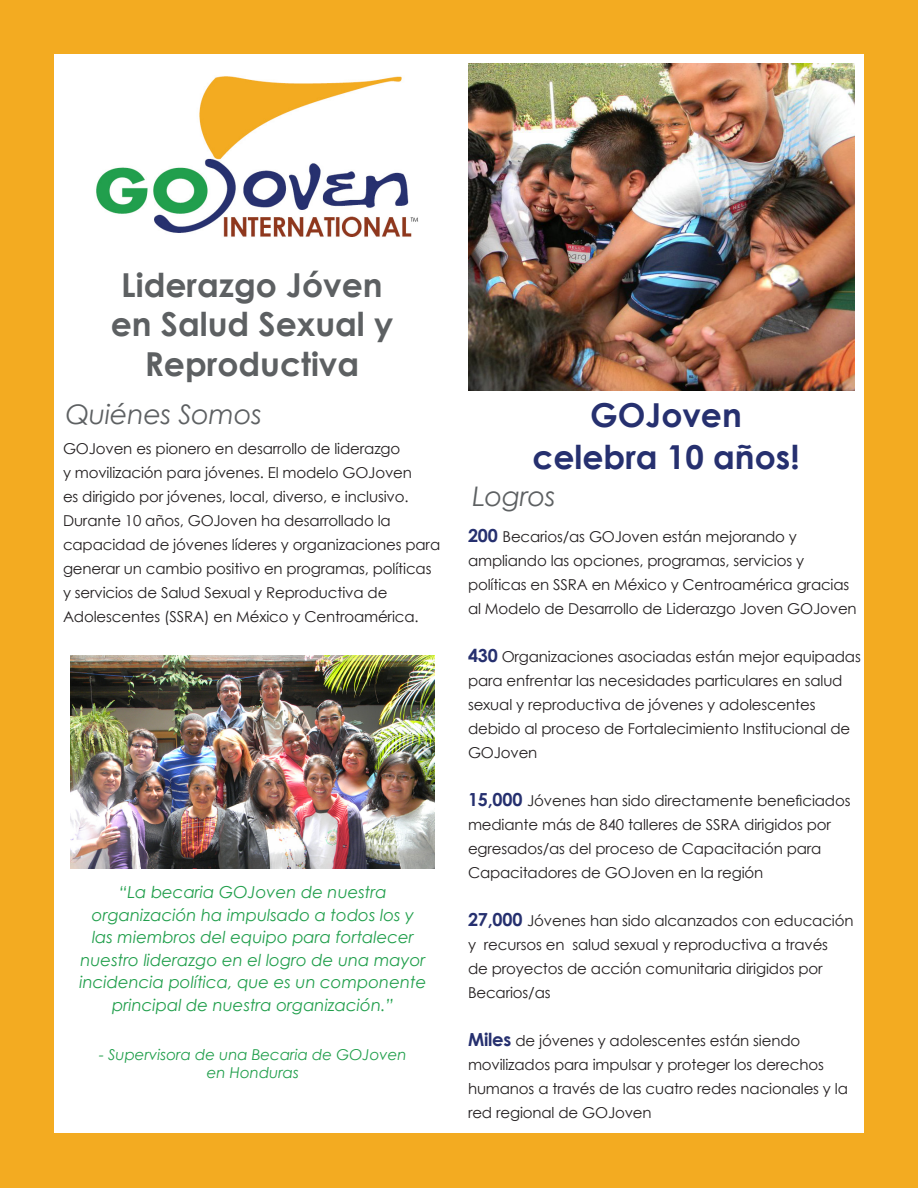
<style>
.page{position:relative;width:918px;height:1188px;background:#fff}
.page>*{position:absolute;margin:0;border:0;box-sizing:border-box;transform-origin:0 0}
.Main_Header{font:700 33px/39.6px "Century Gothic";color:#5d6062;text-align:center}
.Header_TWO{font:700 33px "Century Gothic";color:#26306f}
.Header_Gray{font:italic 27px "Century Gothic";letter-spacing:-.01em;color:#5d6062}
.t1{font:italic 16.5px/22.5px "Century Gothic";color:#219f4c;text-align:center}
.t2{font:15px/24px "Century Gothic";letter-spacing:-.01em;color:#231f20}
.t3{font:italic 15px/18px "Century Gothic";color:#219f4c;text-align:center}
.s1{font-weight:700;font-size:18px;color:#26306f}
</style>
<div class="page">
<div style="left:0;top:0;width:54px;height:1188px;background:#f3ab21"></div>
<img style="left:468px;top:63px;width:387px;height:328px">
<img style="left:71px;top:655px;width:364px;height:214px">
<div style="left:864px;top:0;width:54px;height:1188px;background:#f3ab21"></div>
<div style="left:54px;top:0;width:810px;height:54px;background:#f3ab21"></div>
<div style="left:54px;top:1133px;width:810px;height:55px;background:#f3ab21"></div>
<img style="left:96px;top:76px;width:322px;height:161px">
<p class="Main_Header" style="left:111px;top:263px;width:284px">Liderazgo Jóven en Salud Sexual y<br>Reproductiva</p>
<p class="Header_Gray" style="left:66px;top:396px;width:198px">Quiénes Somos</p>
<p class="t2" style="left:63px;top:436px;width:379px">GOJoven es pionero en desarrollo de liderazgo<br>y movilización para jóvenes. El modelo GOJoven<br>es dirigido por jóvenes, local, diverso, e inclusivo.<br>Durante 10 años, GOJoven ha desarrollado la capacidad de jóvenes líderes y organizaciones para generar un cambio positivo en programas, políticas y servicios de Salud Sexual y Reproductiva de Adolescentes (SSRA) en México y Centroamérica.</p>
<p class="t1" style="left:79px;top:881px;width:349px">“La becaria GOJoven de nuestra organización ha impulsado a todos los y las miembros del equipo para fortalecer nuestro liderazgo en el logro de una mayor incidencia política, que es un componente principal de nuestra organización.”</p>
<p class="t3" style="left:99px;top:1046px;width:309px">- Supervisora de una Becaria de GOJoven en Honduras</p>
<p class="Header_TWO" style="left:590px;top:390px;width:153px">GOJoven</p>
<p class="Header_TWO" style="left:532px;top:432px;width:269px">celebra 10 años!</p>
<p class="Header_Gray" style="left:472px;top:478px;width:85px">Logros</p>
<p class="t2" style="left:468px;top:524px;width:390px"><span class="s1">200</span> Becarios/as GOJoven están mejorando y ampliando las opciones, programas, servicios y políticas en SSRA en México y Centroamérica gracias al Modelo de Desarrollo de Liderazgo Joven GOJoven</p>
<p class="t2" style="left:468px;top:644px;width:394px"><span class="s1">430</span> Organizaciones asociadas están mejor equipadas para enfrentar las necesidades particulares en salud sexual y reproductiva de jóvenes y adolescentes debido al proceso de Fortalecimiento Institucional de GOJoven</p>
<p class="t2" style="left:468px;top:788px;width:384px"><span class="s1">15,000</span> Jóvenes han sido directamente beneficiados mediante más de 840 talleres de SSRA dirigidos por egresados/as del proceso de Capacitación para Capacitadores de GOJoven en la región</p>
<p class="t2" style="left:468px;top:908px;width:387px"><span class="s1">27,000</span> Jóvenes han sido alcanzados con educación y recursos en salud sexual y reproductiva a través<br>de proyectos de acción comunitaria dirigidos por Becarios/as</p>
<p class="t2" style="left:468px;top:1028px;width:381px"><span class="s1">Miles</span> de jóvenes y adolescentes están siendo movilizados para impulsar y proteger los derechos humanos a través de las cuatro redes nacionales y la red regional de GOJoven</p>
</div>
